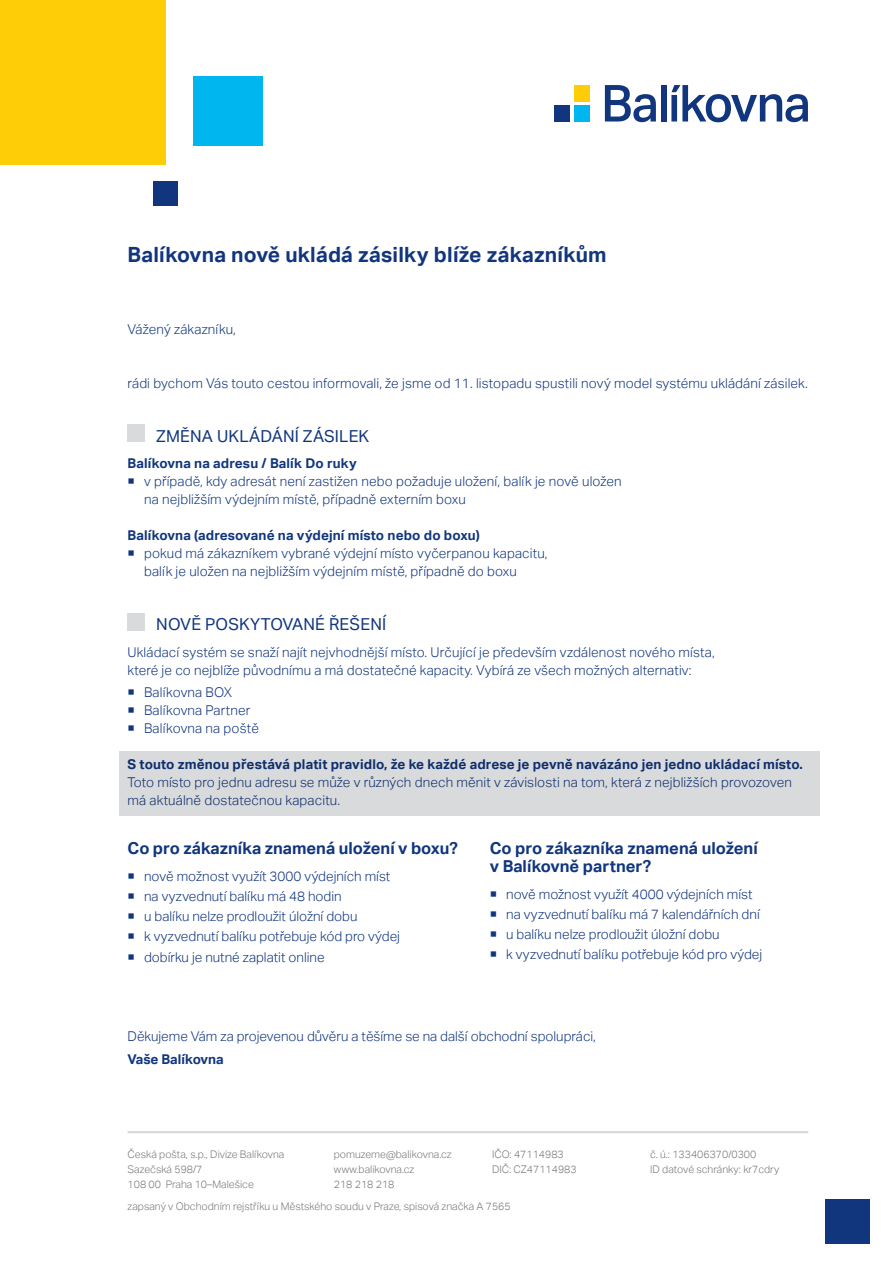
<style>
.page{position:relative;width:893px;height:1263px;background:#fff}
.page>*{position:absolute;margin:0;border:0;box-sizing:border-box;transform-origin:0 0}
.t1{font:700 21px "Aktiv Grotesk";letter-spacing:.01em;color:#11367e}
.t2{font:700 16.5px/18px "Aktiv Grotesk";color:#11367e}
.t3{font:16.5px "Aktiv Grotesk";letter-spacing:.01em;color:#11367e}
.t4{font:300 13.5px/18px "Aktiv Grotesk";letter-spacing:.01em;color:#11367e}
.t5{font:700 13.5px "Aktiv Grotesk";letter-spacing:.01em;color:#11367e}
.t6{font:300 10.5px "Aktiv Grotesk";color:#76787b}
.s1{font-weight:700}
</style>
<div class="page">
<div style="left:825px;top:1199px;width:45px;height:45px;background:#11367e"></div>
<div style="left:0;top:0;width:166px;height:165px;background:#fecd08"></div>
<div style="left:128px;top:425px;width:17px;height:17px;background:#d9dadc"></div>
<div style="left:128px;top:613px;width:17px;height:17px;background:#d9dadc"></div>
<hr style="left:128px;top:1131px;width:680px;height:2px;background:#d9dadc">
<div style="left:574px;top:105px;width:15px;height:16px;background:#00b6ef"></div>
<div style="left:554px;top:105px;width:16px;height:16px;background:#11367e"></div>
<div style="left:574px;top:85px;width:15px;height:16px;background:#fecd08"></div>
<svg style="left:605px;top:85px;width:51px;height:37px"></svg>
<div style="left:661px;top:85px;width:5px;height:36px;background:#11367e"></div>
<svg style="left:671px;top:85px;width:137px;height:37px"></svg>
<div style="left:193px;top:77px;width:70px;height:69px;background:#00b6ef"></div>
<div style="left:154px;top:182px;width:24px;height:24px;background:#11367e"></div>
<div style="left:120px;top:751px;width:700px;height:65px;background:#d9dadc"></div>
<p class="t1" style="left:128px;top:242px;width:481px">Balíkovna nově ukládá zásilky blíže zákazníkům</p>
<p class="t4" style="left:128px;top:320px;width:110px">Vážený zákazníku,</p>
<p class="t4" style="left:128px;top:374px;width:682px">rádi bychom Vás touto cestou informovali, že jsme od 11. listopadu spustili nový model systému ukládání zásilek.</p>
<p class="t3" style="left:156px;top:426px;width:215px">ZMĚNA UKLÁDÁNÍ ZÁSILEK</p>
<p class="t5" style="left:128px;top:456px;width:231px">Balíkovna na adresu / Balík Do ruky</p>
<p class="t4" style="left:144px;top:472px;width:479px">v případě, kdy adresát není zastižen nebo požaduje uložení, balík je nově uložen na nejbližším výdejním místě, případně externím boxu</p>
<p class="t5" style="left:128px;top:528px;width:354px">Balíkovna (adresované na výdejní místo nebo do boxu)</p>
<p class="t4" style="left:144px;top:544px;width:405px">pokud má zákazníkem vybrané výdejní místo vyčerpanou kapacitu, balík je uložen na nejbližším výdejním místě, případně do boxu</p>
<p class="t3" style="left:156px;top:615px;width:231px">NOVĚ POSKYTOVANÉ ŘEŠENÍ</p>
<p class="t4" style="left:128px;top:643px;width:589px">Ukládací systém se snaží najít nejvhodnější místo. Určující je především vzdálenost nového místa, které je co nejblíže původnímu a má dostatečné kapacity. Vybírá ze všech možných alternativ:</p>
<p class="t4" style="left:144px;top:683px;width:90px">Balíkovna BOX</p>
<p class="t4" style="left:144px;top:701px;width:108px">Balíkovna Partner</p>
<p class="t4" style="left:144px;top:719px;width:116px">Balíkovna na poště</p>
<p class="t4" style="left:128px;top:755px;width:677px"><span class="s1">S touto změnou přestává platit pravidlo, že ke každé adrese je pevně navázáno jen jedno ukládací místo.<br></span>Toto místo pro jednu adresu se může v různých dnech měnit v závislosti na tom, která z nejbližších provozoven má aktuálně dostatečnou kapacitu.</p>
<p class="t2" style="left:128px;top:840px;width:332px">Co pro zákazníka znamená uložení v boxu?</p>
<p class="t4" style="left:144px;top:867px;width:248px">nově možnost využít 3000 výdejních míst</p>
<p class="t4" style="left:144px;top:887px;width:199px">na vyzvednutí balíku má 48 hodin</p>
<p class="t4" style="left:144px;top:907px;width:215px">u balíku nelze prodloužit úložní dobu</p>
<p class="t4" style="left:144px;top:928px;width:257px">k vyzvednutí balíku potřebuje kód pro výdej</p>
<p class="t4" style="left:144px;top:948px;width:182px">dobírku je nutné zaplatit online</p>
<p class="t2" style="left:490px;top:840px;width:270px">Co pro zákazníka znamená uložení v Balíkovně partner?</p>
<p class="t4" style="left:506px;top:885px;width:248px">nově možnost využít 4000 výdejních míst</p>
<p class="t4" style="left:506px;top:905px;width:255px">na vyzvednutí balíku má 7 kalendářních dní</p>
<p class="t4" style="left:506px;top:925px;width:215px">u balíku nelze prodloužit úložní dobu</p>
<p class="t4" style="left:506px;top:946px;width:257px">k vyzvednutí balíku potřebuje kód pro výdej</p>
<p class="t4" style="left:128px;top:1027px;width:470px">Děkujeme Vám za projevenou důvěru a těšíme se na další obchodní spolupráci,</p>
<p class="t5" style="left:128px;top:1051px;width:98px">Vaše Balíkovna</p>
<p class="t6" style="left:492px;top:1148px;width:73px">IČO: 47114983</p>
<p class="t6" style="left:492px;top:1163px;width:86px">DIČ: CZ47114983</p>
<p class="t6" style="left:128px;top:1200px;width:385px">zapsaný v Obchodním rejstříku u Městského soudu v Praze, spisová značka A 7565</p>
<p class="t6" style="left:128px;top:1148px;width:158px">Česká pošta, s.p., Divize Balíkovna</p>
<p class="t6" style="left:128px;top:1163px;width:76px">Sazečská 598/7</p>
<p class="t6" style="left:128px;top:1178px;width:128px">108 00 Praha 10–Malešice</p>
<p class="t6" style="left:334px;top:1148px;width:119px">pomuzeme@balikovna.cz</p>
<p class="t6" style="left:334px;top:1163px;width:82px">www.balikovna.cz</p>
<p class="t6" style="left:334px;top:1178px;width:62px">218 218 218</p>
<p class="t6" style="left:650px;top:1148px;width:108px">č. ú.: 133406370/0300</p>
<p class="t6" style="left:650px;top:1163px;width:131px">ID datové schránky: kr7cdry</p>
</div>
